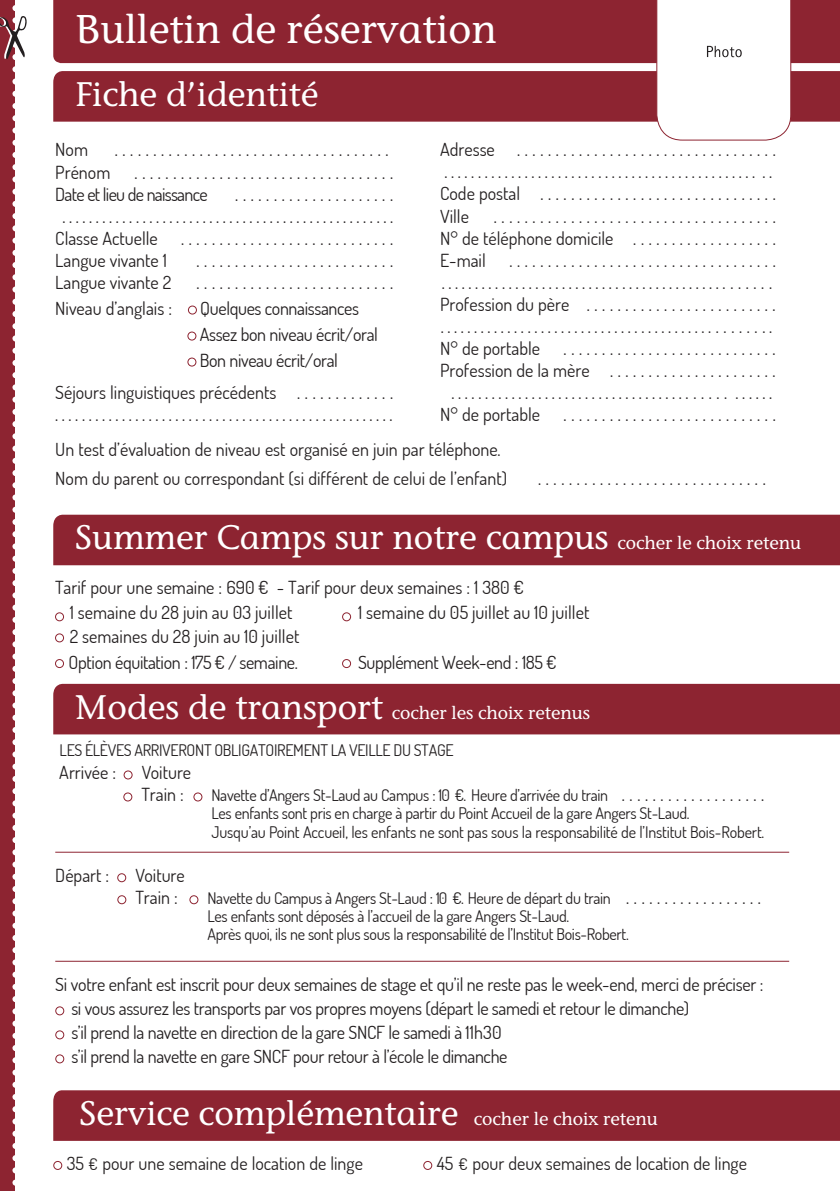
<style>
.page{position:relative;width:840px;height:1191px;background:#fff}
.page>*{position:absolute;margin:0;border:0;box-sizing:border-box;transform-origin:0 0}
.t1{font:500 40px "ITC Stone Informal";color:#fff}
.t2{font:500 34px "ITC Stone Informal";color:#fff}
.t3{font:18px/22px "Dosis";color:#231f20}
.t4{font:18px/24px "Dosis";letter-spacing:-.02em;color:#231f20}
.t5{font:18px/22px "Dosis";letter-spacing:-.04em;color:#231f20}
.t6{font:500 18px "ITC Stone Informal";color:#fff}
.t7{font:16px/18px "Dosis";letter-spacing:-.02em;color:#231f20}
.s1{font-size:18px}
.s2{font-size:34px}
.s3{font-size:16px}
</style>
<div class="page">
<div style="left:188px;top:305px;width:9px;height:9px;border:1px solid #8d2431;border-radius:50%"></div>
<div style="left:187px;top:331px;width:9px;height:9px;border:1px solid #8d2431;border-radius:50%"></div>
<div style="left:187px;top:357px;width:9px;height:9px;border:1px solid #8d2431;border-radius:50%"></div>
<svg style="left:0;top:0;width:27px;height:1191px"></svg>
<div style="left:53px;top:0;width:786px;height:63px;background:#8d2431"></div>
<div style="left:53px;top:71px;width:786px;height:51px;background:#8d2431"></div>
<svg style="left:656px;top:0;width:134px;height:141px"></svg>
<div style="left:53px;top:515px;width:786px;height:50px;background:#8d2431"></div>
<div style="left:55px;top:612px;width:9px;height:9px;border:1px solid #8d2431;border-radius:50%"></div>
<div style="left:55px;top:633px;width:9px;height:9px;border:1px solid #8d2431;border-radius:50%"></div>
<div style="left:53px;top:1090px;width:786px;height:50px;background:#8d2431"></div>
<div style="left:53px;top:1161px;width:9px;height:9px;border:1px solid #8d2431;border-radius:50%"></div>
<div style="left:53px;top:684px;width:786px;height:50px;background:#8d2431"></div>
<div style="left:123px;top:770px;width:9px;height:9px;border:1px solid #8d2431;border-radius:50%"></div>
<div style="left:123px;top:792px;width:9px;height:9px;border:1px solid #8d2431;border-radius:50%"></div>
<div style="left:193px;top:792px;width:9px;height:9px;border:1px solid #8d2431;border-radius:50%"></div>
<div style="left:117px;top:873px;width:9px;height:9px;border:1px solid #8d2431;border-radius:50%"></div>
<div style="left:117px;top:895px;width:9px;height:9px;border:1px solid #8d2431;border-radius:50%"></div>
<div style="left:189px;top:895px;width:9px;height:9px;border:1px solid #8d2431;border-radius:50%"></div>
<div style="left:55px;top:1006px;width:9px;height:9px;border:1px solid #8d2431;border-radius:50%"></div>
<div style="left:55px;top:1030px;width:9px;height:9px;border:1px solid #8d2431;border-radius:50%"></div>
<div style="left:55px;top:1054px;width:9px;height:9px;border:1px solid #8d2431;border-radius:50%"></div>
<hr style="left:55px;top:851px;width:733px;height:1px;background:#8d2431">
<hr style="left:55px;top:960px;width:733px;height:1px;background:#8d2431">
<div style="left:423px;top:1161px;width:9px;height:9px;border:1px solid #8d2431;border-radius:50%"></div>
<div style="left:342px;top:612px;width:9px;height:9px;border:1px solid #8d2431;border-radius:50%"></div>
<div style="left:55px;top:659px;width:9px;height:9px;border:1px solid #8d2431;border-radius:50%"></div>
<div style="left:342px;top:659px;width:9px;height:9px;border:1px solid #8d2431;border-radius:50%"></div>
<p class="t1" style="left:75px;top:5px;width:422px">Bulletin de réservation</p>
<p class="t2" style="left:75px;top:73px;width:245px">Fiche d’identité</p>
<p class="t3" style="left:55px;top:138px;width:34px">Nom</p>
<p class="t3" style="left:115px;top:138px;width:275px">....................................</p>
<p class="t3" style="left:55px;top:160px;width:57px">Prénom</p>
<p class="t5" style="left:55px;top:160px;width:339px;text-indent:79px">..................................<br>Date et lieu de naissance</p>
<p class="t3" style="left:235px;top:182px;width:159px">.....................</p>
<p class="t3" style="left:62px;top:204px;width:332px">. . . . . . . . . . . . . . . . . . . . . . . . . . . . . . . . . . . . . . . . . . . . . . . . . .</p>
<p class="t3" style="left:55px;top:226px;width:104px">Classe Actuelle</p>
<p class="t3" style="left:181px;top:226px;width:213px">............................</p>
<p class="t3" style="left:55px;top:248px;width:113px">Langue vivante 1</p>
<p class="t3" style="left:196px;top:248px;width:198px">..........................</p>
<p class="t3" style="left:55px;top:270px;width:118px">Langue vivante 2</p>
<p class="t3" style="left:196px;top:270px;width:198px">..........................</p>
<p class="t3" style="left:55px;top:296px;width:118px">Niveau d’anglais :</p>
<p class="t4" style="left:200px;top:294px;width:180px;line-height:26px">Quelques connaissances<br>Assez bon niveau écrit/oral<br>Bon niveau écrit/oral</p>
<p class="t3" style="left:55px;top:380px;width:339px">Séjours linguistiques précédents . . . . . . . . . . . . . . . . . . . . . . . . . . . . . . . . . . . . . . . . . . . . . . . . . . . . . . . . . . . . . . . .</p>
<p class="t3" style="left:440px;top:138px;width:337px">Adresse .................................. . . . . . . . . . . . . . . . . . . . . . . . . . . . . . . . . . . . . . . . . . . . . . . . . .<br>Codepostal ...............................<br>Ville</p>
<p class="t3" style="left:440px;top:204px;width:337px;text-align:justify;text-indent:54px">.....................................<br>N°detéléphonedomicile ...................<br>E-mail</p>
<p class="t3" style="left:440px;top:248px;width:337px;text-indent:69px">................................... . . . . . . . . . . . . . . . . . . . . . . . . . . . . . . . . . . . . . . . . . . .......<br>Professiondupère ......................... . . . . . . . . . . . . . . . . . . . . . . . . . . . . . . . . . . . . . . . . ........ .<br>N° de portable</p>
<p class="t3" style="left:563px;top:336px;width:213px">............................</p>
<p class="t3" style="left:440px;top:358px;width:337px">Professiondelamère ......................</p>
<p class="t3" style="left:451px;top:380px;width:322px">. . . . . . . . . . . . . . . . . . . . . . . . . . . . . . . . . . . ...... . . . . . .</p>
<p class="t3" style="left:440px;top:402px;width:101px">N° de portable</p>
<p class="t3" style="left:563px;top:402px;width:213px">............................</p>
<p class="t3" style="left:55px;top:438px;width:446px">Un test d’évaluation de niveau est organisé en juin par téléphone.</p>
<p class="t3" style="left:55px;top:467px;width:453px">Nom du parent ou correspondant (si différent de celui de l’enfant)</p>
<p class="t3" style="left:538px;top:467px;width:229px">..............................</p>
<p class="t2" style="left:75px;top:517px;width:727px">Summer Camps sur notre campus <span class="s1">cocher le choix retenu</span></p>
<p class="t3" style="left:55px;top:575px;width:470px">Tarif pour une semaine : 690 € - Tarif pour deux semaines : 1 380 €</p>
<p class="t3" style="left:70px;top:601px;width:224px">1 semaine du 28 juin au 03 juillet</p>
<p class="t3" style="left:358px;top:601px;width:233px">1 semaine du 05 juillet au 10 juillet</p>
<p class="t3" style="left:70px;top:625px;width:231px">2 semaines du 28 juin au 10 juillet</p>
<p class="t4" style="left:69px;top:649px;width:231px">Option équitation : 175 € / semaine.</p>
<p class="t4" style="left:358px;top:649px;width:200px">Supplément Week-end : 185 €</p>
<p class="t6" style="left:75px;top:701px;width:516px"><span class="s2">Modes de transport</span> cocher les choix retenus</p>
<p class="t3" style="left:59px;top:761px;width:58px">Arrivée :</p>
<p class="t3" style="left:141px;top:761px;width:51px">Voiture<br>Train :</p>
<p class="t7" style="left:59px;top:740px;width:395px">LES ÉLÈVES ARRIVERONT OBLIGATOIREMENT LA VEILLE DU STAGE</p>
<p class="t7" style="left:211px;top:786px;width:554px">Navette d’Angers St-Laud au Campus : 10 €. Heure d’arrivée du train <span class="s1">. . . . . . . . . . . . . . . . . . .</span></p>
<p class="t7" style="left:211px;top:804px;width:554px">Les enfants sont pris en charge à partir du Point Accueil de la gare Angers St-Laud.<br>Jusqu’au Point Accueil, les enfants ne sont pas sous la responsabilité de l’Institut Bois-Robert.</p>
<p class="t3" style="left:55px;top:864px;width:55px">Départ :</p>
<p class="t3" style="left:135px;top:864px;width:51px">Voiture<br>Train :</p>
<p class="t7" style="left:207px;top:889px;width:554px">Navette du Campus à Angers St-Laud : 10 €. Heure de départ du train <span class="s1">. . . . . . . . . . . . . . . . . .<br></span>Les enfants sont déposés à l’accueil de la gare Angers St-Laud.<br>Après quoi, ils ne sont plus sous la responsabilité de l’Institut Bois-Robert.</p>
<p class="t4" style="left:71px;top:972px;width:693px;text-indent:-16px">Si votre enfant est inscrit pour deux semaines de stage et qu’il ne reste pas le week-end, merci de préciser : si vous assurez les transports par vos propres moyens (départ le samedi et retour le dimanche)<br>s’il prend la navette en direction de la gare SNCF le samedi à 11h30<br>s’il prend la navette en gare SNCF pour retour à l’école le dimanche</p>
<p class="t2" style="left:79px;top:1092px;width:579px">Service complémentaire <span class="s1">cocher le choix retenu</span></p>
<p class="t3" style="left:67px;top:1151px;width:297px">35 <span class="s3">€</span> pour une semaine de location de linge</p>
<p class="t3" style="left:436px;top:1151px;width:311px">45 <span class="s3">€</span> pour deux semaines de location de linge</p>
</div>
